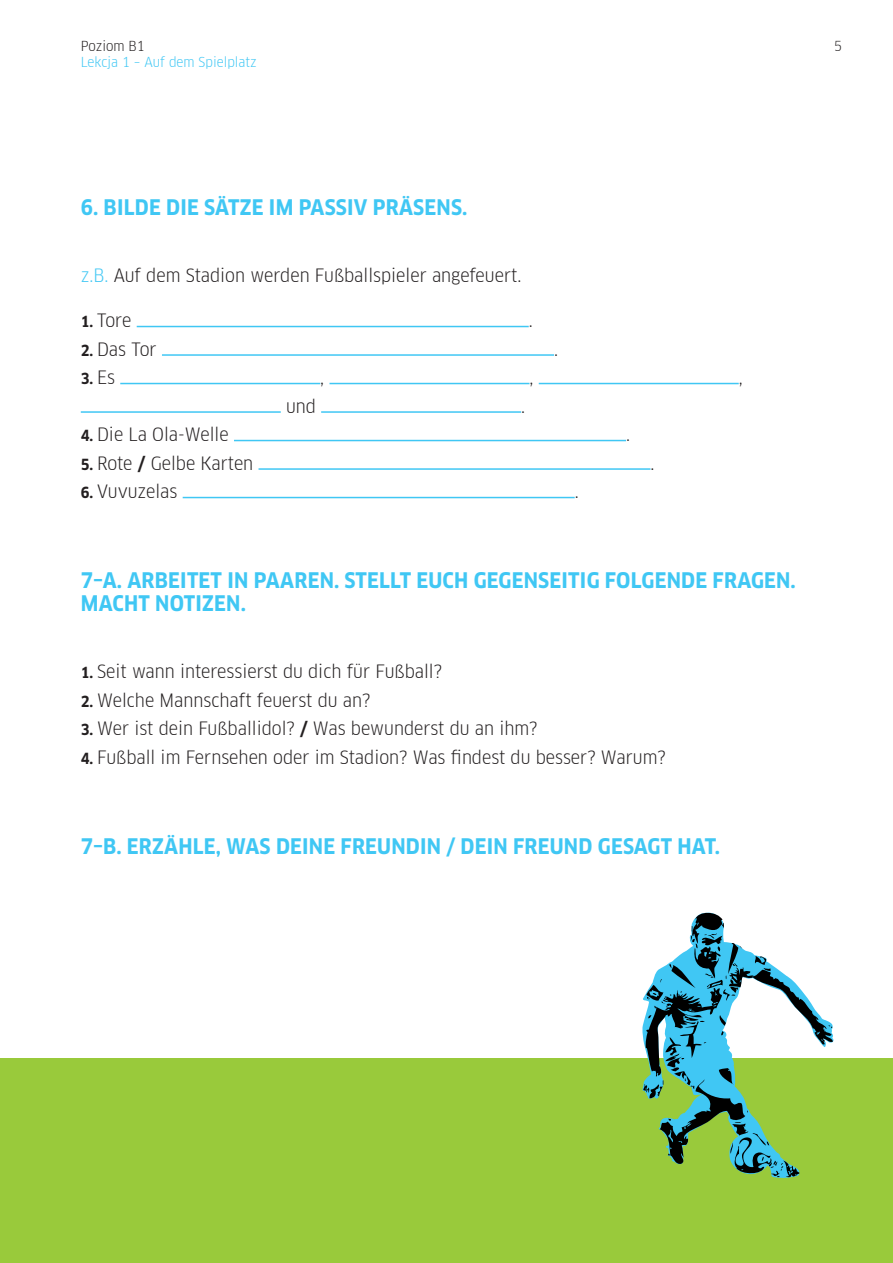
<style>
.page{position:relative;width:893px;height:1263px;background:#fff}
.page>*{position:absolute;margin:0;border:0;box-sizing:border-box;transform-origin:0 0}
.t1{font:700 21px "Clan Pro Narr";letter-spacing:.01em;color:#40c7f4}
.t2{font:18px "Clan Offc Narr";color:#231f20}
.t3{font:700 15px "Clan Pro Narr";color:#231f20}
.t4{font:13.5px "Clan Offc Narr";color:#40c7f4}
.t5{font:13.5px "Clan Offc Narr";color:#231f20}
.s1{color:#40c7f4}
.s2{font-family:"Clan Pro Narr";font-weight:700;font-size:15px}
.s3{font-family:"Clan Offc Narr";font-weight:400;font-size:18px}
.s4{font-family:"Clan Pro Narr";font-weight:700}
</style>
<div class="page">
<div style="left:0;top:1059px;width:893px;height:204px;background:#99ca3b"></div>
<hr style="left:137px;top:326px;width:392px;height:1px;background:#40c7f4">
<hr style="left:162px;top:354px;width:392px;height:2px;background:#40c7f4">
<hr style="left:120px;top:383px;width:200px;height:1px;background:#40c7f4">
<hr style="left:329px;top:383px;width:200px;height:1px;background:#40c7f4">
<hr style="left:539px;top:383px;width:200px;height:1px;background:#40c7f4">
<hr style="left:81px;top:411px;width:200px;height:2px;background:#40c7f4">
<hr style="left:321px;top:411px;width:200px;height:2px;background:#40c7f4">
<hr style="left:234px;top:440px;width:392px;height:1px;background:#40c7f4">
<hr style="left:259px;top:468px;width:391px;height:2px;background:#40c7f4">
<hr style="left:183px;top:497px;width:392px;height:1px;background:#40c7f4">
<svg style="left:643px;top:912px;width:190px;height:266px"></svg>
<p class="t5" style="left:81px;top:38px;width:66px">Poziom B1</p>
<p class="t5" style="left:834px;top:38px;width:9px">5</p>
<p class="t4" style="left:81px;top:54px;width:177px">Lekcja 1 – Auf dem Spielplatz</p>
<p class="t1" style="left:81px;top:195px;width:48px">6. BILDE</p>
<p class="t1" style="left:166px;top:195px;width:12px">DIE</p>
<p class="t1" style="left:204px;top:195px;width:118px">SÄTZE IM PASSI</p>
<p class="t1" style="left:354px;top:195px;width:115px">V PRÄSENS.</p>
<p class="t2" style="left:81px;top:265px;width:442px"><span class="s1">z.B.</span> Auf dem Stadion werden Fußballspieler angefeuert.</p>
<p class="t2" style="left:81px;top:310px;width:52px"><span class="s2">1.</span> Tore</p>
<p class="t2" style="left:81px;top:338px;width:77px"><span class="s2">2.</span> Das Tor</p>
<p class="t2" style="left:529px;top:310px;width:6px">.</p>
<p class="t2" style="left:554px;top:338px;width:6px">.</p>
<p class="t3" style="left:81px;top:370px;width:36px">3. <span class="s3">Es</span></p>
<p class="t2" style="left:81px;top:424px;width:149px"><span class="s2">4.</span> Die La Ola-Welle</p>
<p class="t2" style="left:81px;top:452px;width:174px"><span class="s2">5.</span> Rote <span class="s4">/</span> Gelbe Karten</p>
<p class="t2" style="left:81px;top:481px;width:98px"><span class="s2">6.</span> Vuvuzelas</p>
<p class="t2" style="left:320px;top:367px;width:5px">,</p>
<p class="t2" style="left:529px;top:367px;width:5px">,</p>
<p class="t2" style="left:739px;top:367px;width:5px">,</p>
<p class="t2" style="left:286px;top:395px;width:31px">und</p>
<p class="t2" style="left:521px;top:395px;width:6px">.</p>
<p class="t2" style="left:575px;top:481px;width:6px">.</p>
<p class="t2" style="left:626px;top:424px;width:6px">.</p>
<p class="t2" style="left:650px;top:452px;width:6px">.</p>
<p class="t1" style="left:81px;top:568px;width:73px">7–A. ARBEI</p>
<p class="t1" style="left:187px;top:568px;width:93px">TET IN PAARE</p>
<p class="t1" style="left:320px;top:568px;width:168px">N. STELLT EUCH GEGE</p>
<p class="t1" style="left:524px;top:568px;width:106px">NSEITIG FOLGE</p>
<p class="t1" style="left:667px;top:568px;width:60px">NDE FRAGE</p>
<p class="t1" style="left:776px;top:568px;width:21px">N.</p>
<p class="t1" style="left:81px;top:591px;width:167px">MACHT NOTIZEN.</p>
<p class="t2" style="left:81px;top:661px;width:363px"><span class="s2">1.</span> Seit wann interessierst du dich für Fußball?</p>
<p class="t2" style="left:81px;top:689px;width:291px"><span class="s2">2.</span> Welche Mannschaft feuerst du an?</p>
<p class="t2" style="left:81px;top:718px;width:458px"><span class="s2">3.</span> Wer ist dein Fußballidol? <span class="s4">/</span> Was bewunderst du an ihm?</p>
<p class="t2" style="left:81px;top:746px;width:586px"><span class="s2">4.</span> Fußball im Fernsehen oder im Stadion? Was findest du besser? Warum?</p>
<p class="t1" style="left:81px;top:834px;width:161px">7–B. ERZÄHLE, WAS</p>
<p class="t1" style="left:276px;top:834px;width:335px">DEINEFREUNDIN / DEIN FREUNDGESAG</p>
<p class="t1" style="left:661px;top:834px;width:61px">T HAT.</p>
</div>
